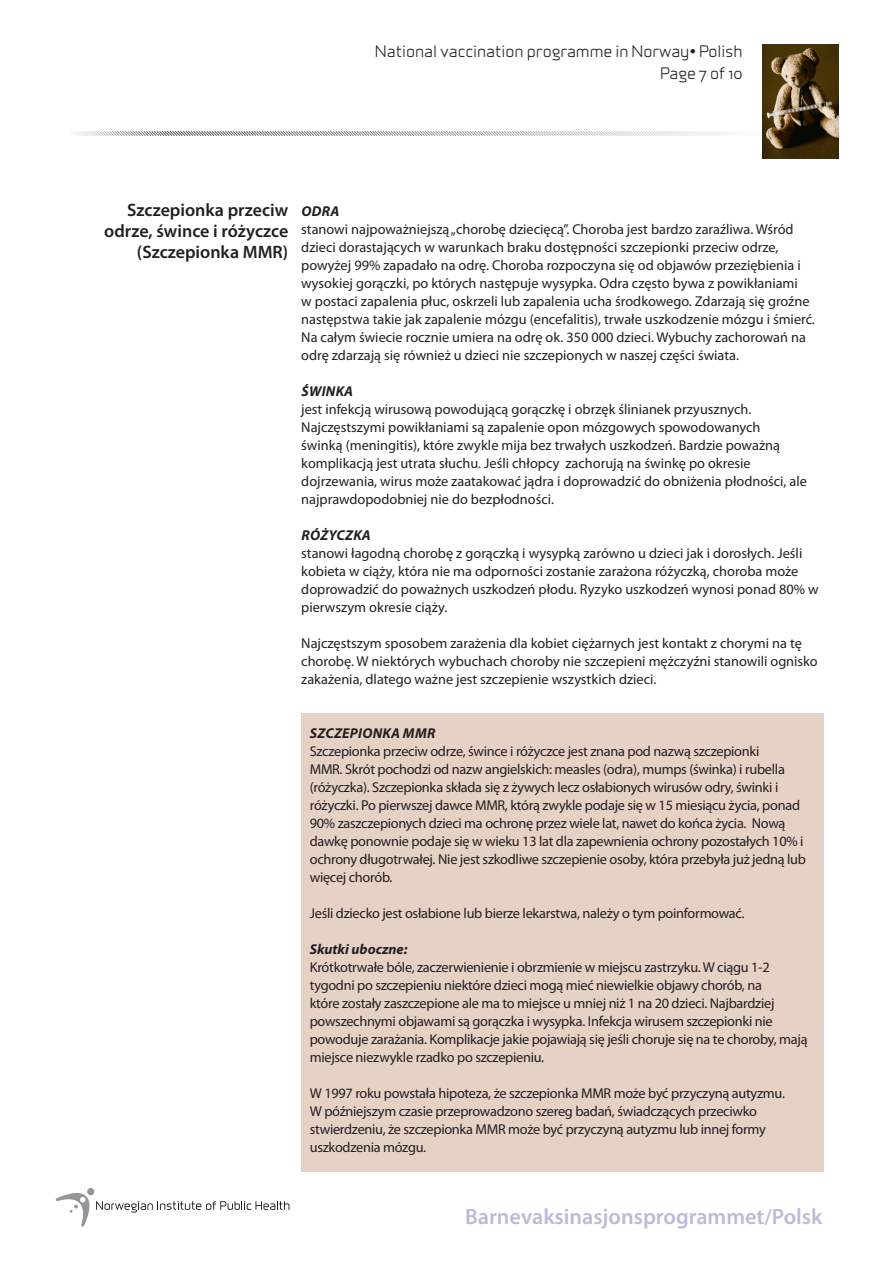
<style>
.page{position:relative;width:893px;height:1263px;background:#fff}
.page>*{position:absolute;margin:0;border:0;box-sizing:border-box;transform-origin:0 0}
.t1{font:600 22.2px "Myriad Pro";color:#bbbbd9}
.Overskrift_1{font:600 18px/21px "Myriad Pro";color:#231f20;text-align:right}
.t2{font:15px/22.5px "Infinity ST Medium";color:#231f20;text-align:right}
.Brødtekst{font:14.25px/18px "Myriad Pro";letter-spacing:-.005em;color:#231f20}
.Overskrift_italic_br{font:italic 700 14.25px "Myriad Pro";letter-spacing:.02em;color:#231f20}
.Overskrift_italic_br-2{font:italic 700 14.25px "Myriad Pro";color:#231f20}
</style>
<div class="page">
<div style="left:87px;top:1188px;width:8px;height:7px;background:#939598;border-radius:50%"></div>
<svg style="left:56px;top:1191px;width:233px;height:35px"></svg>
<svg style="left:73px;top:131px;width:667px;height:5px"></svg>
<img style="left:762px;top:44px;width:77px;height:114px">
<div style="left:301px;top:713px;width:522px;height:458px;background:#e6d1c5"></div>
<p class="t2" style="left:375px;top:39px;width:369px">National vaccination programme in Norway• Polish<br>Page 7 of 10</p>
<p class="Overskrift_1" style="left:104px;top:199px;width:185px">Szczepionka przeciw odrze, śwince i różyczce (Szczepionka MMR)</p>
<p class="Overskrift_italic_br" style="left:301px;top:202px;width:40px">ODRA</p>
<p class="Brødtekst" style="left:301px;top:220px;width:515px">stanowi najpoważniejszą „chorobę dziecięcą”. Choroba jest bardzo zaraźliwa. Wśród dzieci dorastających w warunkach braku dostępności szczepionki przeciw odrze, powyżej 99% zapadało na odrę. Choroba rozpoczyna się od objawów przeziębienia i wysokiej gorączki, po których następuje wysypka. Odra często bywa z powikłaniami<br>w postaci zapalenia płuc, oskrzeli lub zapalenia ucha środkowego. Zdarzają się groźne następstwa takie jak zapalenie mózgu (encefalitis), trwałe uszkodzenie mózgu i śmierć.<br>Na całym świecie rocznie umiera na odrę ok. 350 000 dzieci. Wybuchy zachorowań na odrę zdarzają się również u dzieci nie szczepionych w naszej części świata.</p>
<p class="Overskrift_italic_br" style="left:301px;top:382px;width:53px">ŚWINKA</p>
<p class="Brødtekst" style="left:301px;top:400px;width:507px">jest infekcją wirusową powodującą gorączkę i obrzęk ślinianek przyusznych.<br>Najczęstszymi powikłaniami są zapalenie opon mózgowych spowodowanych<br>świnką (meningitis), które zwykle mija bez trwałych uszkodzeń. Bardzie poważną komplikacją jest utrata słuchu. Jeśli chłopcy zachorują na świnkę po okresie dojrzewania, wirus może zaatakować jądra i doprowadzić do obniżenia płodności, ale najprawdopodobniej nie do bezpłodności.</p>
<p class="Overskrift_italic_br" style="left:301px;top:526px;width:71px">RÓŻYCZKA</p>
<p class="Brødtekst" style="left:301px;top:544px;width:519px">stanowi łagodną chorobę z gorączką i wysypką zarówno u dzieci jak i dorosłych. Jeśli kobieta w ciąży, która nie ma odporności zostanie zarażona różyczką, choroba może doprowadzić do poważnych uszkodzeń płodu. Ryzyko uszkodzeń wynosi ponad 80% w pierwszym okresie ciąży.</p>
<p class="Brødtekst" style="left:301px;top:634px;width:518px">Najczęstszym sposobem zarażenia dla kobiet ciężarnych jest kontakt z chorymi na tę chorobę. W niektórych wybuchach choroby nie szczepieni mężczyźni stanowili ognisko zakażenia, dlatego ważne jest szczepienie wszystkich dzieci.</p>
<p class="Overskrift_italic_br" style="left:310px;top:724px;width:127px">SZCZEPIONKA MMR</p>
<p class="Brødtekst" style="left:310px;top:742px;width:498px">Szczepionka przeciw odrze, śwince i różyczce jest znana pod nazwą szczepionki<br>MMR. Skrót pochodzi od nazw angielskich: measles (odra), mumps (świnka) i rubella (różyczka). Szczepionka składa się z żywych lecz osłabionych wirusów odry, świnki i różyczki. Po pierwszej dawce MMR, którą zwykle podaje się w 15 miesiącu życia, ponad 90% zaszczepionych dzieci ma ochronę przez wiele lat, nawet do końca życia. Nową dawkę ponownie podaje się w wieku 13 lat dla zapewnienia ochrony pozostałych 10% i ochrony długotrwałej. Nie jest szkodliwe szczepienie osoby, która przebyła już jedną lub więcej chorób.</p>
<p class="Brødtekst" style="left:310px;top:904px;width:436px">Jeśli dziecko jest osłabione lub bierze lekarstwa, należy o tym poinformować.</p>
<p class="Overskrift_italic_br-2" style="left:310px;top:940px;width:99px">Skutki uboczne:</p>
<p class="Brødtekst" style="left:310px;top:958px;width:499px">Krótkotrwałe bóle, zaczerwienienie i obrzmienie w miejscu zastrzyku. W ciągu 1-2 tygodni po szczepieniu niektóre dzieci mogą mieć niewielkie objawy chorób, na<br>które zostały zaszczepione ale ma to miejsce u mniej niż 1 na 20 dzieci. Najbardziej powszechnymi objawami są gorączka i wysypka. Infekcja wirusem szczepionki nie powoduje zarażania. Komplikacje jakie pojawiają się jeśli choruje się na te choroby, mają miejsce niezwykle rzadko po szczepieniu.</p>
<p class="Brødtekst" style="left:310px;top:1084px;width:477px">W 1997 roku powstała hipoteza, że szczepionka MMR może być przyczyną autyzmu.<br>W późniejszym czasie przeprowadzono szereg badań, świadczących przeciwko stwierdzeniu, że szczepionka MMR może być przyczyną autyzmu lub innej formy uszkodzenia mózgu.</p>
<h1 class="t1" style="left:465px;top:1202px;width:359px">Barnevaksinasjonsprogrammet/Polsk</h1>
</div>
